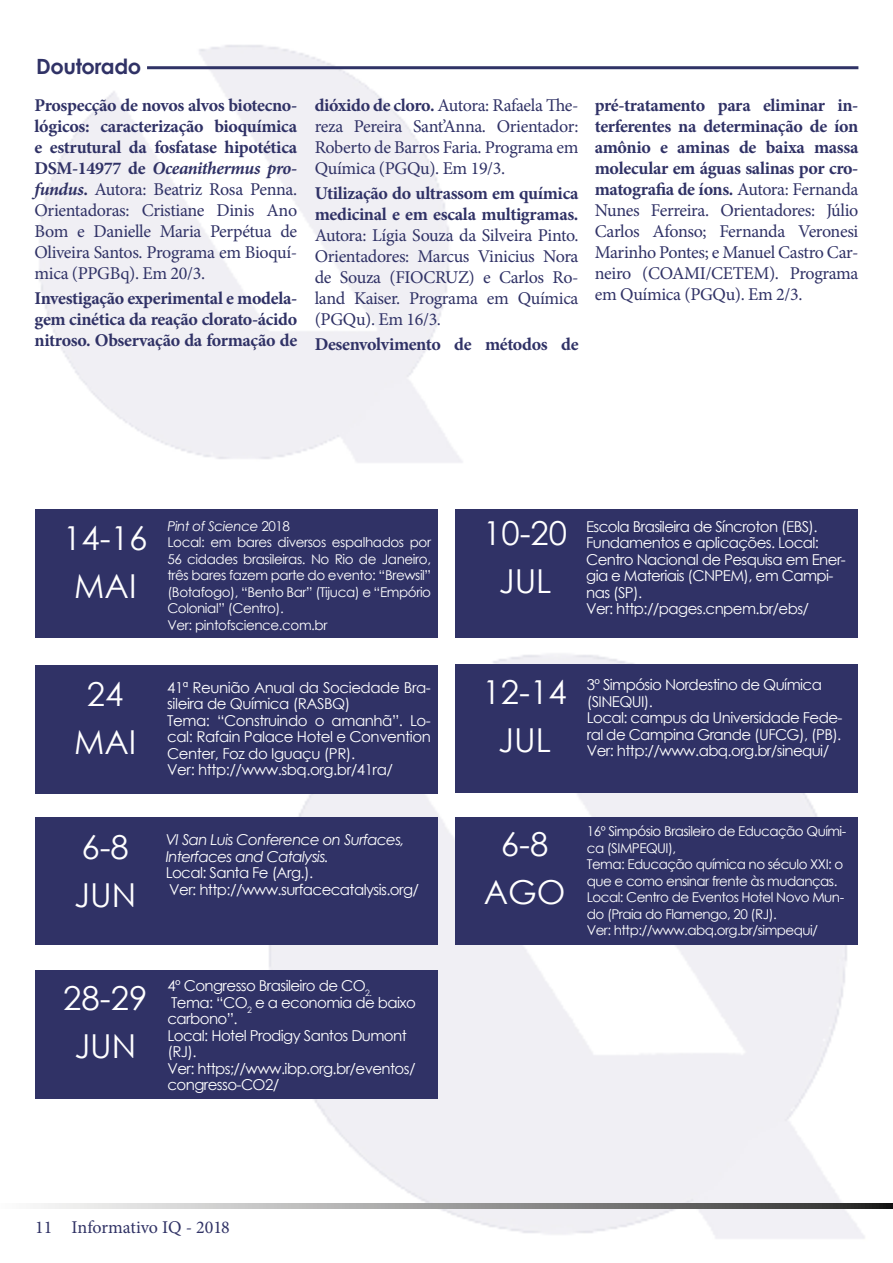
<style>
.page{position:relative;width:893px;height:1263px;background:#fff}
.page>*{position:absolute;margin:0;border:0;box-sizing:border-box;transform-origin:0 0}
.t1{font:33px/48px "Century Gothic";color:#fff;text-align:center}
.t2{font:700 21px "Century Gothic";letter-spacing:-.02em;color:#303266}
.t3{font:18px/21px "Minion Pro";letter-spacing:-.02em;color:#303266;text-align:justify}
.t4{font:700 18px/21px "Minion Pro";letter-spacing:-.02em;color:#303266;text-align:justify}
.t5{font:18px "Minion Pro";letter-spacing:-.005em;color:#303265}
.t6{font:15px/16.5px "Century Gothic";letter-spacing:-.04em;color:#fff}
.t7{font:italic 15px/16.5px "Century Gothic";letter-spacing:-.04em;color:#fff}
.t8{font:13.5px/16.5px "Century Gothic";letter-spacing:-.04em;color:#fff}
.s1{font-weight:700}
.s2{font-weight:700;font-style:italic}
.s3{font-style:italic}
.s4{color:#303266}
</style>
<div class="page">
<img style="left:39px;top:45px;width:826px;height:1194px">
<svg style="left:39px;top:1203px;width:854px;height:6px;background:#949493"></svg>
<div style="left:221px;top:1220px;width:18px;height:17px;background:#fff"></div>
<hr style="left:147px;top:66px;width:711px;height:3px;background:#303366">
<div style="left:35px;top:665px;width:403px;height:129px;background:#303266"></div>
<div style="left:35px;top:817px;width:403px;height:128px;background:#303266"></div>
<div style="left:35px;top:970px;width:403px;height:129px;background:#303266"></div>
<div style="left:455px;top:509px;width:403px;height:129px;background:#303266"></div>
<div style="left:455px;top:664px;width:402px;height:129px;background:#303266"></div>
<div style="left:455px;top:817px;width:402px;height:128px;background:#303266"></div>
<div style="left:35px;top:509px;width:403px;height:129px;background:#303266"></div>
<p class="t2" style="left:36px;top:50px;width:106px">Doutorado</p>
<p class="t3" style="left:35px;top:94px;width:264px"><span class="s1">Prospecção de novos alvos biotecno&shy;lógicos: caracterização bioquímica e estrutural da fosfatase hipotética DSM-14977 de</span> <span class="s2">Oceanithermus pro&shy;fundus</span><span class="s1">.</span> Autora: Beatriz Rosa Penna.<br>Orientadoras: Cristiane Dinis Ano Bom e Danielle Maria Perpétua de Oliveira Santos. Programa em Bioquí&shy;mica (PPGBq). Em 20/3.</p>
<p class="t4" style="left:35px;top:287px;width:264px">Investigação experimental e modela&shy;gem cinética da reação clorato-ácido nitroso. Observação da formação de</p>
<p class="t3" style="left:315px;top:95px;width:265px"><span class="s1">dióxido de cloro.</span> Autora: Rafaela The&shy;reza Pereira Sant’Anna. Orientador:<br>Roberto de Barros Faria. Programa em Química (PGQu). Em 19/3.</p>
<p class="t4" style="left:315px;top:183px;width:265px">Utilização do ultrassom em química medicinal e em escala multigramas.</p>
<p class="t3" style="left:315px;top:225px;width:265px">Autora: Lígia Souza da Silveira Pinto.<br>Orientadores: Marcus Vinicius Nora de Souza (FIOCRUZ) e Carlos Ro&shy;land Kaiser. Programa em Química (PGQu). Em 16/3.</p>
<p class="t4" style="left:315px;top:334px;width:265px">Desenvolvimento de métodos de</p>
<p class="t3" style="left:595px;top:95px;width:265px"><span class="s1">pré-tratamento para eliminar in&shy;terferentes na determinação de íon amônio e aminas de baixa massa molecular em águas salinas por cro&shy;matografia de íons.</span> Autora: Fernanda Nunes Ferreira. Orientadores: Júlio Carlos Afonso; Fernanda Veronesi Marinho Pontes; e Manuel Castro Car&shy;neiro (COAMI/CETEM). Programa em Química (PGQu). Em 2/3.</p>
<h1 class="t1" style="left:63px;top:514px;width:86px">14-16<br>MAI</h1>
<p class="t8" style="left:167px;top:518px;width:265px"><span class="s3">Pint of Science</span> 2018<br>Local: em bares diversos espalhados por 56 cidades brasileiras. No Rio de Janeiro, três bares fazem parte do evento: “Brewsil” (Botafogo), “Bento Bar” (Tijuca) e “Empório Colonial” (Centro).<br>Ver: pintofscience.com.br</p>
<h1 class="t1" style="left:74px;top:669px;width:64px">24<br>MAI</h1>
<h1 class="t1" style="left:74px;top:822px;width:63px;text-align:left">6-8<br>JUN</h1>
<p class="t6" style="left:167px;top:679px;width:265px">41ª Reunião Anual da Sociedade Bra&shy;sileira de Química (RASBQ)<br>Tema: “Construindo o amanhã”. Lo&shy;cal: Rafain Palace Hotel e Convention Center, Foz do Iguaçu (PR).<br>Ver: http://www.sbq.org.br/41ra/</p>
<p class="t7" style="left:166px;top:831px;width:240px">VI San Luis Conference on Surfaces,<br>Interfaces and Catalysis.</p>
<p class="t6" style="left:166px;top:864px;width:255px">Local: Santa Fe (Arg.).<br>Ver: http://www.surfacecatalysis.org/</p>
<h1 class="t1" style="left:63px;top:974px;width:86px">28-29<br>JUN</h1>
<p class="t6" style="left:168px;top:977px;width:250px">4º Congresso Brasileiro de CO<sub>2.<br></sub>Tema: “CO<sub>2</sub> e a economia de baixo carbono”.<br>Local: Hotel Prodigy Santos Dumont (RJ).<br>Ver: https;//www.ibp.org.br/eventos/ congresso-CO2/</p>
<p class="t5" style="left:35px;top:1215px;width:197px">11 Informativo IQ - 2017<span class="s4">8</span></p>
<h1 class="t1" style="left:483px;top:509px;width:86px">10-20<br>JUL</h1>
<p class="t6" style="left:586px;top:518px;width:261px">Escola Brasileira de Síncroton (EBS).<br>Fundamentos e aplicações. Local:<br>Centro Nacional de Pesquisa em Ener&shy;gia e Materiais (CNPEM), em Campi&shy;nas (SP).<br>Ver: http://pages.cnpem.br/ebs/</p>
<h1 class="t1" style="left:483px;top:667px;width:86px">12-14<br>JUL</h1>
<p class="t6" style="left:587px;top:676px;width:257px">3º Simpósio Nordestino de Química (SINEQUI).<br>Local: campus da Universidade Fede&shy;ral de Campina Grande (UFCG), (PB).<br>Ver: http://www.abq.org.br/sinequi/</p>
<h1 class="t1" style="left:484px;top:820px;width:83px">6-8<br>AGO</h1>
<p class="t8" style="left:587px;top:823px;width:261px">16º Simpósio Brasileiro de Educação Quími&shy;ca (SIMPEQUI),<br>Tema: Educação química no século XXI: o que e como ensinar frente às mudanças.<br>Local: Centro de Eventos Hotel Novo Mun&shy;do (Praia do Flamengo, 20 (RJ).<br>Ver: http://www.abq.org.br/simpequi/</p>
</div>
